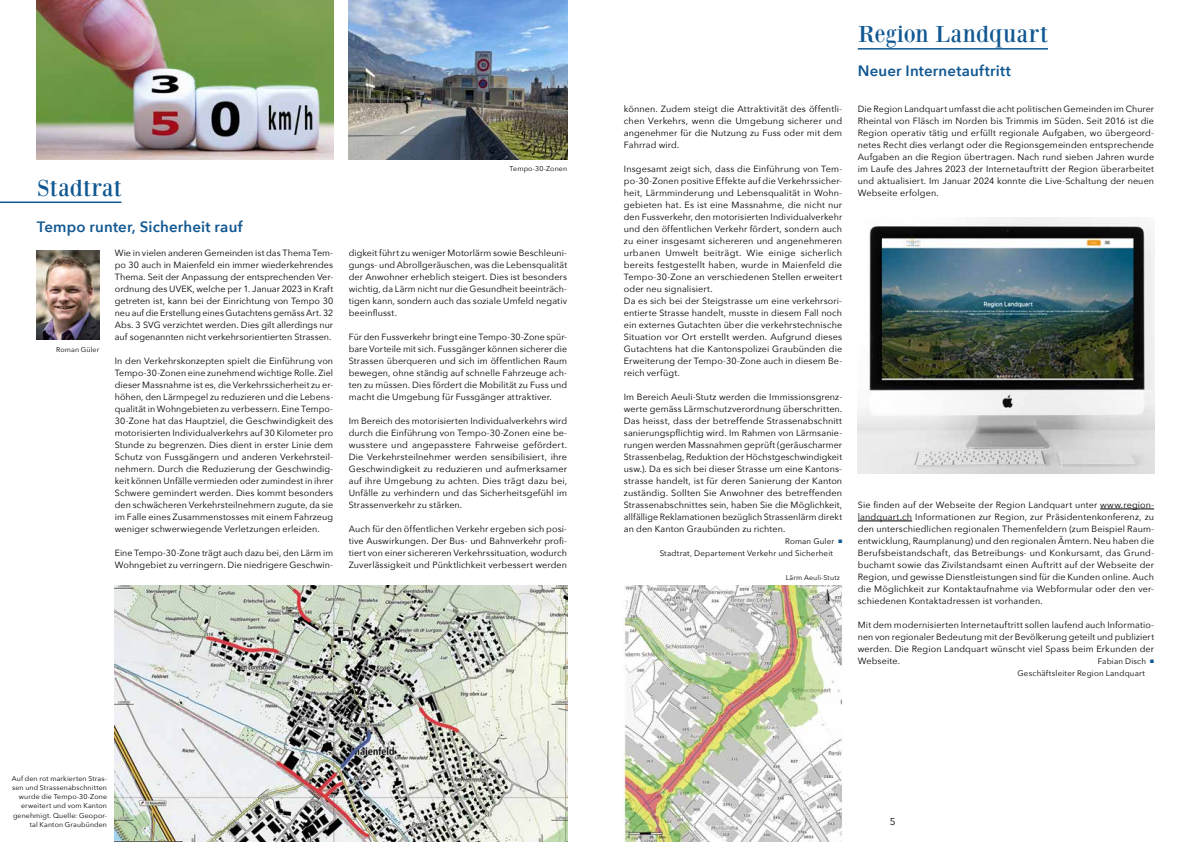
<style>
.page{position:relative;width:1191px;height:842px;background:#fff}
.page>*{position:absolute;margin:0;border:0;box-sizing:border-box;transform-origin:0 0}
.t1{font:24px "Bodoni XT";color:#115892}
.t2{font:600 15px "Avenir Next";letter-spacing:.01em;color:#115892}
.t3{font:10px "Avenir Next";color:#000}
.t4{font:9px/12px "Avenir Next";letter-spacing:.01em;color:#000;text-align:justify}
.t5{font:8px/12px "Avenir Next";letter-spacing:.02em;color:#000}
.t6{font:7px/9px "Avenir Next";letter-spacing:.02em;color:#000;text-align:right}
.s1{color:#115892}
</style>
<div class="page">
<img style="left:37px;top:0;width:296px;height:160px">
<hr style="left:0;top:201px;width:121px;height:2px;background:#115892">
<img style="left:349px;top:0;width:218px;height:160px">
<img style="left:624px;top:585px;width:218px;height:257px">
<img style="left:115px;top:585px;width:452px;height:257px">
<img style="left:37px;top:251px;width:62px;height:89px">
<hr style="left:857px;top:48px;width:191px;height:2px;background:#115892">
<hr style="left:1100px;top:509px;width:54px;height:1px;background:#000">
<hr style="left:857px;top:521px;width:55px;height:1px;background:#000">
<img style="left:857px;top:218px;width:297px;height:255px">
<h1 class="t1" style="left:37px;top:173px;width:86px">Stadtrat</h1>
<h2 class="t2" style="left:37px;top:214px;width:207px">Tempo runter, Sicherheit rauf</h2>
<p class="t6" style="left:56px;top:345px;width:44px">Roman Güler</p>
<p class="t4" style="left:115px;top:246px;width:220px">Wie in vielen anderen Gemeinden ist das Thema Tem&shy;po 30 auch in Maienfeld ein immer wiederkehrendes Thema. Seit der Anpassung der entsprechenden Ver&shy;ordnung des UVEK, welche per 1. Januar 2023 in Kraft getreten ist, kann bei der Einrichtung von Tempo 30 neu auf die Erstellung eines Gutachtens gemäss Art. 32<br>Abs. 3 SVG verzichtet werden. Dies gilt allerdings nur auf sogenannten nicht verkehrsorientierten Strassen.</p>
<p class="t4" style="left:115px;top:354px;width:220px">In den Verkehrskonzepten spielt die Einführung von Tempo-30-Zonen eine zunehmend wichtige Rolle. Ziel dieser Massnahme ist es, die Verkehrssicherheit zu er&shy;höhen, den Lärmpegel zu reduzieren und die Lebens&shy;qualität in Wohngebieten zu verbessern. Eine Tempo-30-Zone hat das Hauptziel, die Geschwindigkeit des motorisierten Individualverkehrs auf 30 Kilometer pro Stunde zu begrenzen. Dies dient in erster Linie dem Schutz von Fussgängern und anderen Verkehrsteil&shy;nehmern. Durch die Reduzierung der Geschwindig&shy;keit können Unfälle vermieden oder zumindest in ihrer Schwere gemindert werden. Dies kommt besonders den schwächeren Verkehrsteilnehmern zugute, da sie im Falle eines Zusammenstosses mit einem Fahrzeug weniger schwerwiegende Verletzungen erleiden.</p>
<p class="t4" style="left:115px;top:546px;width:220px">Eine Tempo-30-Zone trägt auch dazu bei, den Lärm im<br>Wohngebiet zu verringern. Die niedrigere Geschwin-</p>
<p class="t6" style="left:509px;top:164px;width:59px">Tempo-30-Zonen</p>
<p class="t4" style="left:349px;top:246px;width:220px">digkeit führt zu weniger Motorlärm sowie Beschleuni&shy;gungs- und Abrollgeräuschen, was die Lebensqualität der Anwohner erheblich steigert. Dies ist besonders wichtig, da Lärm nicht nur die Gesundheit beeinträch&shy;tigen kann, sondern auch das soziale Umfeld negativ beeinflusst.</p>
<p class="t4" style="left:349px;top:330px;width:220px">Für den Fussverkehr bringt eine Tempo-30-Zone spür&shy;bare Vorteile mit sich. Fussgänger können sicherer die Strassen überqueren und sich im öffentlichen Raum bewegen, ohne ständig auf schnelle Fahrzeuge ach&shy;ten zu müssen. Dies fördert die Mobilität zu Fuss und macht die Umgebung für Fussgänger attraktiver.</p>
<p class="t4" style="left:349px;top:414px;width:220px">Im Bereich des motorisierten Individualverkehrs wird durch die Einführung von Tempo-30-Zonen eine be&shy;wusstere und angepasstere Fahrweise gefördert.<br>Die Verkehrsteilnehmer werden sensibilisiert, ihre Geschwindigkeit zu reduzieren und aufmerksamer auf ihre Umgebung zu achten. Dies trägt dazu bei, Unfälle zu verhindern und das Sicherheitsgefühl im Strassenverkehr zu stärken.</p>
<p class="t4" style="left:349px;top:522px;width:220px">Auch für den öffentlichen Verkehr ergeben sich posi&shy;tive Auswirkungen. Der Bus- und Bahnverkehr profi&shy;tiert von einer sichereren Verkehrssituation, wodurch Zuverlässigkeit und Pünktlichkeit verbessert werden</p>
<p class="t6" style="left:12px;top:774px;width:97px">Auf den rot markierten Stras&shy;sen und Strassenabschnitten wurde die Tempo-30-Zone erweitert und vom Kanton genehmigt. Quelle: Geopor&shy;tal Kanton Graubünden</p>
<p class="t4" style="left:624px;top:102px;width:220px">können. Zudem steigt die Attraktivität des öffentli&shy;chen Verkehrs, wenn die Umgebung sicherer und angenehmer für die Nutzung zu Fuss oder mit dem Fahrrad wird.</p>
<p class="t4" style="left:624px;top:162px;width:220px;text-align:left">Insgesamt zeigt sich, dass die Einführung von Tem&shy;po-30-Zonen positive Effekte auf die Verkehrssicher&shy;heit, Lärmminderung und Lebensqualität in Wohn&shy;gebieten hat. Es ist eine Massnahme, die nicht nur den Fussverkehr, den motorisierten Individualverkehr und den öffentlichen Verkehr fördert, sondern auch zu einer insgesamt sichereren und angenehmeren urbanen Umwelt beiträgt. Wie einige sicherlich bereits festgestellt haben, wurde in Maienfeld die Tempo-30-Zone an verschiedenen Stellen erweitert oder neu signalisiert.<br>Da es sich bei der Steigstrasse um eine verkehrsori&shy;entierte Strasse handelt, musste in diesem Fall noch ein externes Gutachten über die verkehrstechnische Situation vor Ort erstellt werden. Aufgrund dieses Gutachtens hat die Kantonspolizei Graubünden die Erweiterung der Tempo-30-Zone auch in diesem Be&shy;reich verfügt.</p>
<p class="t4" style="left:624px;top:390px;width:220px">Im Bereich Aeuli-Stutz werden die Immissionsgrenz&shy;werte gemäss Lärmschutzverordnung überschritten.<br>Das heisst, dass der betreffende Strassenabschnitt sanierungspflichtig wird. Im Rahmen von Lärmsanie&shy;rungen werden Massnahmen geprüft (geräuscharmer Strassenbelag, Reduktion der Höchstgeschwindigkeit usw.). Da es sich bei dieser Strasse um eine Kantons&shy;strasse handelt, ist für deren Sanierung der Kanton zuständig. Sollten Sie Anwohner des betreffenden Strassenabschnittes sein, haben Sie die Möglichkeit, allfällige Reklamationen bezüglich Strassenlärm direkt an den Kanton Graubünden zu richten.</p>
<p class="t5" style="left:659px;top:535px;width:184px;text-indent:125px">Roman Guler <span class="s1">■<br></span>Stadtrat, Departement Verkehr und Sicherheit</p>
<p class="t6" style="left:785px;top:573px;width:56px">Lärm Aeuli-Stutz</p>
<h1 class="t1" style="left:857px;top:20px;width:192px">Region Landquart</h1>
<h2 class="t2" style="left:857px;top:58px;width:155px">Neuer Internetauftritt</h2>
<p class="t4" style="left:857px;top:102px;width:298px">Die Region Landquart umfasst die acht politischen Gemeinden im Churer Rheintal von Fläsch im Norden bis Trimmis im Süden. Seit 2016 ist die Region operativ tätig und erfüllt regionale Aufgaben, wo übergeord&shy;netes Recht dies verlangt oder die Regionsgemeinden entsprechende Aufgaben an die Region übertragen. Nach rund sieben Jahren wurde im Laufe des Jahres 2023 der Internetauftritt der Region überarbeitet und aktualisiert. Im Januar 2024 konnte die Live-Schaltung der neuen Webseite erfolgen.</p>
<p class="t4" style="left:857px;top:498px;width:298px">Sie finden auf der Webseite der Region Landquart unter www.region&shy;landquart.ch Informationen zur Region, zur Präsidentenkonferenz, zu den unterschiedlichen regionalen Themenfeldern (zum Beispiel Raum&shy;entwicklung, Raumplanung) und den regionalen Ämtern. Neu haben die Berufsbeistandschaft, das Betreibungs- und Konkursamt, das Grund&shy;buchamt sowie das Zivilstandsamt einen Auftritt auf der Webseite der Region, und gewisse Dienstleistungen sind für die Kunden online. Auch die Möglichkeit zur Kontaktaufnahme via Webformular oder den ver&shy;schiedenen Kontaktadressen ist vorhanden.</p>
<p class="t4" style="left:857px;top:618px;width:298px">Mit dem modernisierten Internetauftritt sollen laufend auch Informatio&shy;nen von regionaler Bedeutung mit der Bevölkerung geteilt und publiziert werden. Die Region Landquart wünscht viel Spass beim Erkunden der Webseite.</p>
<p class="t5" style="left:1017px;top:655px;width:138px;text-indent:80px">Fabian Disch <span class="s1">■<br></span>Geschäftsleiter Region Landquart</p>
<p class="t3" style="left:890px;top:813px;width:7px">5</p>
</div>
